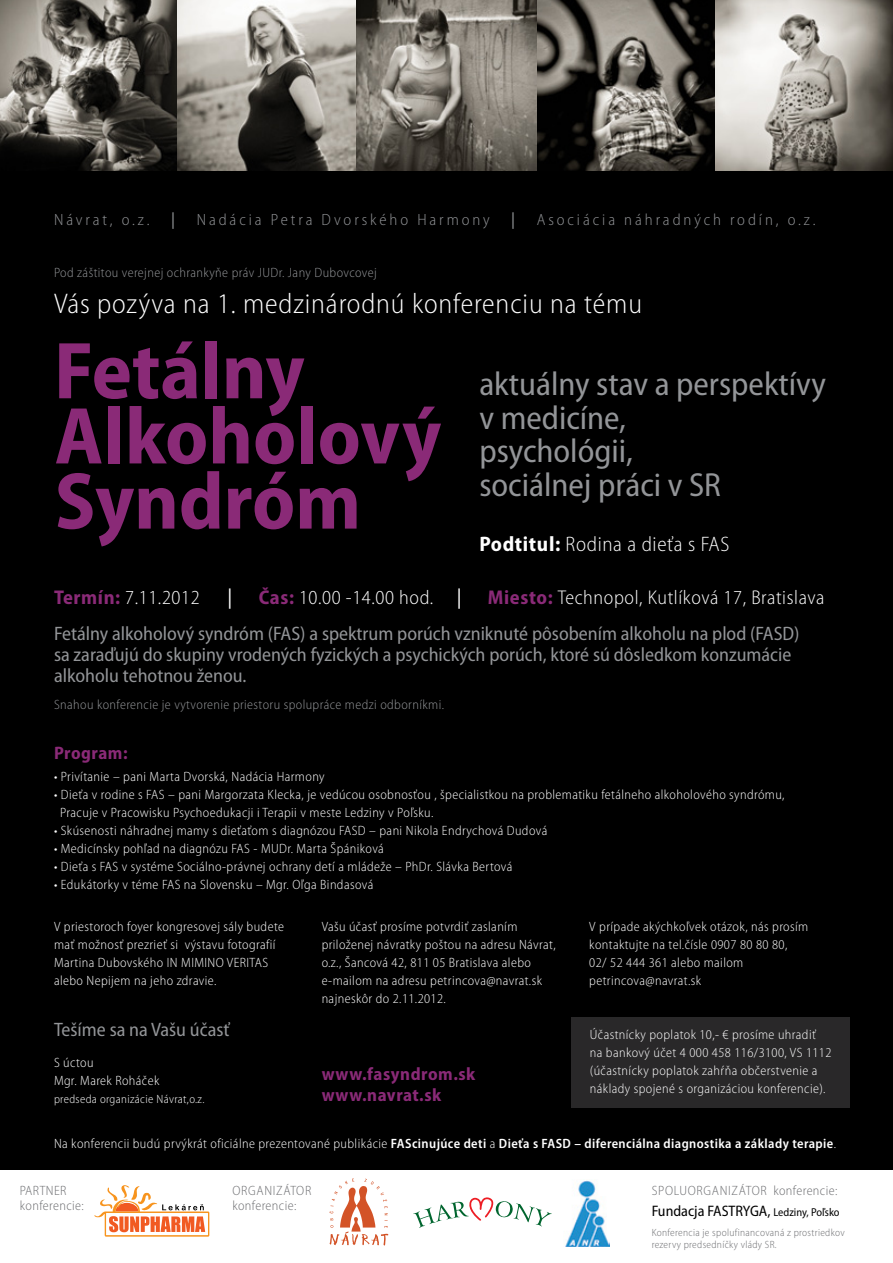
<style>
.page{position:relative;width:893px;height:1263px;background:#fff}
.page>*{position:absolute;margin:0;border:0;box-sizing:border-box;transform-origin:0 0}
.t1{font:700 semi-condensed 81.45px/65.1px "Myriad Pro";color:#8a2a77}
.t2{font:semi-condensed 33.45px/33.5px "Myriad Pro";color:#939598}
.t3{font:300 semi-condensed 28.5px "Myriad Pro";letter-spacing:.03em;color:#fff}
.t4{font:300 semi-condensed 21px "Myriad Pro";letter-spacing:.03em;color:#fff}
.t5{font:300 semi-condensed 19.95px "Myriad Pro";letter-spacing:.03em;color:#fff}
.t6{font:300 19.95px "Bliss 2";color:#fff}
.t7{font:semi-condensed 19.5px/21px "Myriad Pro";color:#939598}
.t8{font:700 semi-condensed 18.15px/21.6px "Myriad Pro";letter-spacing:.03em;color:#8a2a77}
.t9{font:300 semi-condensed 16.35px "Myriad Pro";letter-spacing:.18em;color:#939598}
.t10{font:300 16.35px "Bliss 2";color:#939598}
.t11{font:semi-condensed 15.3px "Myriad Pro";color:#000}
.t12{font:300 semi-condensed 13.5px/18px "Myriad Pro";letter-spacing:.03em;color:#fff}
.t13{font:600 semi-condensed 13.5px "Myriad Pro";letter-spacing:.03em;color:#fff}
.t14{font:300 semi-condensed 13.5px "Myriad Pro";letter-spacing:.03em;color:#939598}
.t15{font:300 semi-condensed 13.5px/15px "Myriad Pro";letter-spacing:.03em;color:#6d6e71}
.t16{font:300 semi-condensed 12px "Myriad Pro";letter-spacing:.03em;color:#fff}
.t17{font:300 semi-condensed 10.5px/12px "Myriad Pro";letter-spacing:.03em;color:#6d6e71}
.s1{font-weight:700}
.s2{font-weight:700;color:#8a2a77}
.s3{font-family:"Bliss 2";font-stretch:normal}
.s4{font-weight:300}
.s5{font-size:11.4px}
</style>
<div class="page">
<div style="left:0;top:0;width:893px;height:1169px;background:#000"></div>
<img style="left:0;top:0;width:893px;height:171px">
<div style="left:571px;top:1017px;width:279px;height:90px;background:#292829"></div>
<svg style="left:329px;top:1178px;width:59px;height:67px"></svg>
<svg style="left:413px;top:1197px;width:139px;height:31px"></svg>
<img style="left:565px;top:1180px;width:45px;height:66px">
<svg style="left:94px;top:1185px;width:115px;height:51px"></svg>
<p class="t9" style="left:54px;top:211px;width:97px">Návrat, o.z.</p>
<p class="t10" style="left:171px;top:210px;width:5px">|</p>
<p class="t9" style="left:197px;top:211px;width:295px">Nadácia Petra Dvorského Harmony</p>
<p class="t10" style="left:511px;top:210px;width:5px">|</p>
<p class="t9" style="left:537px;top:211px;width:280px">Asociácia náhradných rodín, o.z.</p>
<p class="t14" style="left:54px;top:265px;width:324px">Pod záštitou verejnej ochrankyňe práv JUDr. Jany Dubovcovej</p>
<h3 class="t3" style="left:54px;top:288px;width:589px">Vás pozýva na 1. medzinárodnú konferenciu na tému</h3>
<h1 class="t1" style="left:54px;top:339px;width:389px">Fetálny alkoholový syndróm</h1>
<h2 class="t2" style="left:479px;top:368px;width:348px">aktuálny stav a perspektívy v medicíne,<br>psychológii,<br>sociálnej práci v SR</h2>
<h3 class="t4" style="left:479px;top:533px;width:252px"><span class="s1">Podtitul:</span> Rodina a dieťa s FAS</h3>
<h3 class="t5" style="left:54px;top:587px;width:147px"><span class="s2">Termín:</span> 7.11.2012</h3>
<h3 class="t6" style="left:228px;top:585px;width:6px">|</h3>
<h3 class="t5" style="left:259px;top:587px;width:204px"><span class="s2">Čas:</span> 10.00 -14.00 hod. <span class="s3">|</span></h3>
<h3 class="t5" style="left:488px;top:587px;width:338px"><span class="s2">Miesto:</span> Technopol, Kutlíková 17, Bratislava</h3>
<h3 class="t7" style="left:54px;top:623px;width:747px">Fetálny alkoholový syndróm (FAS) a spektrum porúch vzniknuté pôsobením alkoholu na plod (FASD) sa zaraďujú do skupiny vrodených fyzických a psychických porúch, ktoré sú dôsledkom konzumácie alkoholu tehotnou ženou.</h3>
<p class="t14" style="left:54px;top:697px;width:392px">Snahou konferencie je vytvorenie priestoru spolupráce medzi odborníkmi.</p>
<h3 class="t8" style="left:54px;top:742px;width:75px">Program:</h3>
<p class="t12" style="left:54px;top:768px;width:272px">• Privítanie – pani Marta Dvorská, Nadácia Harmony</p>
<p class="t12" style="left:60px;top:786px;width:726px;text-indent:-6px">• Dieťa v rodine s FAS – pani Margorzata Klecka, je vedúcou osobnosťou , špecialistkou na problematiku fetálneho alkoholového syndrómu,<br>Pracuje v Pracowisku Psychoedukacji i Terapii v meste Ledziny v Poľsku.</p>
<p class="t12" style="left:54px;top:822px;width:495px">• Skúsenosti náhradnej mamy s dieťaťom s diagnózou FASD – pani Nikola Endrychová Dudová</p>
<p class="t12" style="left:54px;top:840px;width:331px">• Medicínsky pohľad na diagnózu FAS - MUDr. Marta Špániková</p>
<p class="t12" style="left:54px;top:858px;width:460px">• Dieťa s FAS v systéme Sociálno-právnej ochrany detí a mládeže – PhDr. Slávka Bertová</p>
<p class="t12" style="left:54px;top:876px;width:321px">• Edukátorky v téme FAS na Slovensku – Mgr. Oľga Bindasová</p>
<p class="t12" style="left:54px;top:918px;width:232px">V priestoroch foyer kongresovej sály budete mať možnosť prezrieť si výstavu fotografií Martina Dubovského IN MIMINO VERITAS alebo Nepijem na jeho zdravie.</p>
<p class="t12" style="left:322px;top:918px;width:235px">Vašu účasť prosíme potvrdiť zaslaním priloženej návratky poštou na adresu Návrat, o.z., Šancová 42, 811 05 Bratislava alebo e-mailom na adresu petrincova@navrat.sk najneskôr do 2.11.2012.</p>
<p class="t12" style="left:589px;top:918px;width:220px">V prípade akýchkoľvek otázok, nás prosím kontaktujte na tel.čísle 0907 80 80 80,<br>02/ 52 444 361 alebo mailom petrincova@navrat.sk</p>
<h3 class="t7" style="left:54px;top:1020px;width:177px">Tešíme sa na Vašu účasť</h3>
<p class="t12" style="left:54px;top:1054px;width:107px">S úctou<br>Mgr. Marek Roháček</p>
<p class="t16" style="left:54px;top:1093px;width:152px">predseda organizácie Návrat,o.z.</p>
<p class="t12" style="left:590px;top:1026px;width:243px">Účastnícky poplatok 10,- € prosíme uhradiť na bankový účet 4 000 458 116/3100, VS 1112 (účastnícky poplatok zahŕňa občerstvenie a náklady spojené s organizáciou konferencie).</p>
<h3 class="t8" style="left:322px;top:1063px;width:155px">www.fasyndrom.sk www.navrat.sk</h3>
<p class="t13" style="left:54px;top:1136px;width:784px"><span class="s4">Na konferencii budú prvýkrát oficiálne prezentované publikácie</span> FAScinujúce deti <span class="s4">a</span> Dieťa s FASD – diferenciálna diagnostika a základy terapie<span class="s4">.</span></p>
<p class="t15" style="left:20px;top:1183px;width:48px">PARTNER</p>
<p class="t15" style="left:652px;top:1183px;width:102px">spo luorgani zátor</p>
<p class="t15" style="left:773px;top:1183px;width:66px">konferencie:</p>
<p class="t15" style="left:20px;top:1198px;width:66px">konferencie:</p>
<p class="t15" style="left:232px;top:1183px;width:66px">organi zátor konferencie:</p>
<p class="t11" style="left:652px;top:1203px;width:189px">Fundacja FASTRYGA, <span class="s5">Ledziny, Poľsko</span></p>
<p class="t17" style="left:652px;top:1226px;width:195px">Konferencia je spolufinancovaná z prostriedkov rezervy predsedníčky vlády SR.</p>
</div>
